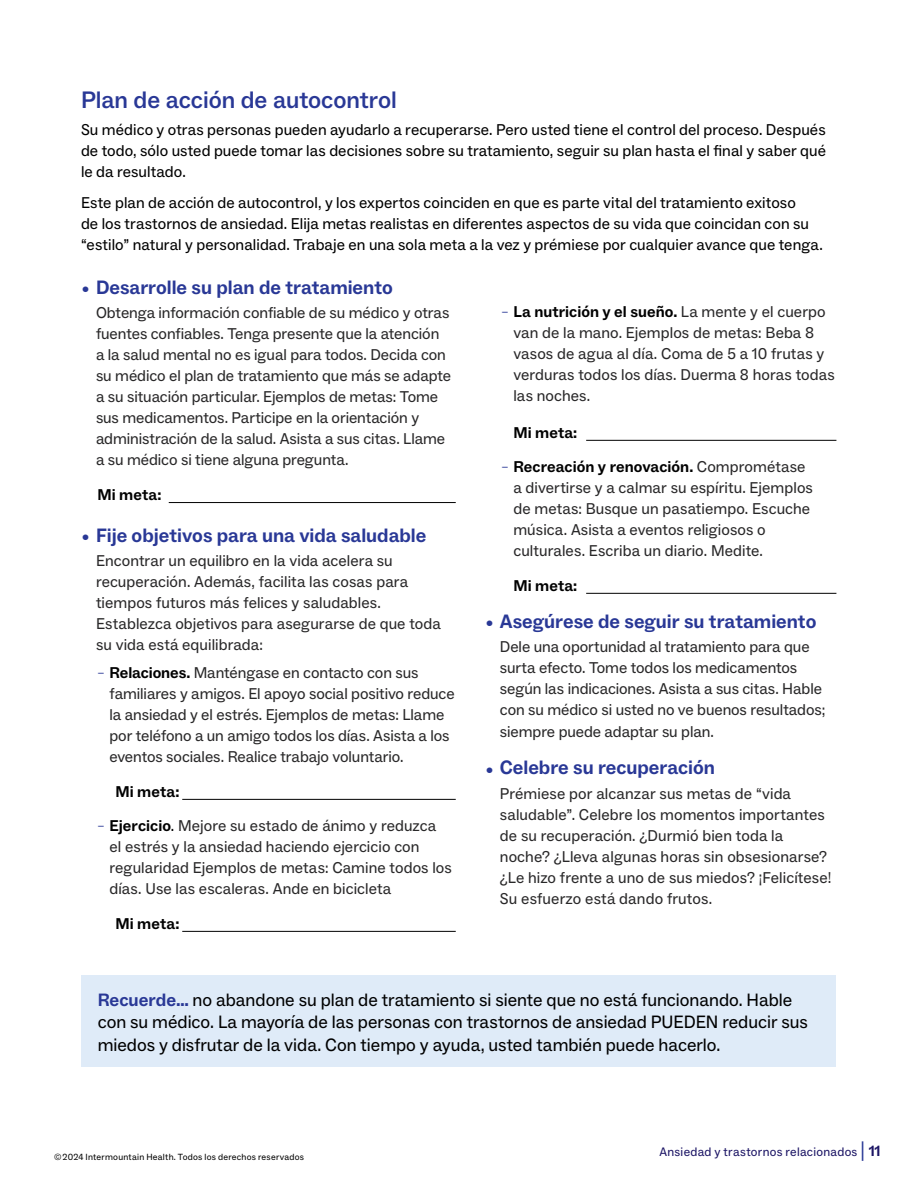
<style>
.page{position:relative;width:918px;height:1188px;background:#fff}
.page>*{position:absolute;margin:0;border:0;box-sizing:border-box;transform-origin:0 0}
.head_2{font:500 24px "ABC Social";color:#293896}
.t1{font:700 19.5px "ABC Social";color:#293896}
.head_1{font:18px/22.5px "ABC Social";color:#000}
.Level_1{font:15.75px/21px "ABC Social";letter-spacing:-.005em;color:#292829}
.Main__p{font:15.75px/21px "ABC Social";letter-spacing:.005em;color:#000;text-align:justify}
.Paragraph_Style_1{font:15.75px/21px "ABC Social";letter-spacing:.005em;color:#292829}
.My_Goal{font:700 15.75px "ABC Social";letter-spacing:.005em;color:#000}
.t2{font:700 15px "ABC Social";color:#1b1464}
.t3{font:12.3px "ABC Social";letter-spacing:.025em;color:#1b1464}
.t4{font:9px "ABC Social";letter-spacing:.025em;color:#000}
.s1{font-weight:400;font-size:13.5px}
.s2{font-size:13.5px;color:#293896}
.s3{font-weight:700;color:#000}
.s4{color:#000}
.s5{font-weight:700;color:#293896}
.s6{font-weight:400;font-size:19.5px;color:#293896}
</style>
<div class="page">
<div style="left:82px;top:975px;width:754px;height:92px;background:#dfebf8"></div>
<hr style="left:169px;top:502px;width:287px;height:1px;background:#000">
<hr style="left:182px;top:799px;width:274px;height:1px;background:#000">
<hr style="left:182px;top:931px;width:274px;height:1px;background:#000">
<hr style="left:586px;top:440px;width:250px;height:1px;background:#000">
<hr style="left:586px;top:593px;width:250px;height:1px;background:#000">
<p class="head_2" style="left:81px;top:85px;width:317px">Plan de acción de autocontrol</p>
<p class="Main__p" style="left:81px;top:120px;width:747px">Su médico y otras personas pueden ayudarlo a recuperarse. Pero usted tiene el control del proceso. Después de todo, sólo usted puede tomar las decisiones sobre su tratamiento, seguir su plan hasta el final y saber qué le da resultado.</p>
<p class="Main__p" style="left:81px;top:192px;width:743px;text-align:left">Este plan de acción de autocontrol, y los expertos coinciden en que es parte vital del tratamiento exitoso<br>de los trastornos de ansiedad. Elija metas realistas en diferentes aspectos de su vida que coincidan con su “estilo” natural y personalidad. Trabaje en una sola meta a la vez y prémiese por cualquier avance que tenga.</p>
<p class="t1" style="left:82px;top:275px;width:313px"><span class="s1">•</span> Desarrolle su plan de tratamiento</p>
<p class="Level_1" style="left:96px;top:303px;width:357px">Obtenga información confiable de su médico y otras fuentes confiables. Tenga presente que la atención a la salud mental no es igual para todos. Decida con su médico el plan de tratamiento que más se adapte a su situación particular. Ejemplos de metas: Tome sus medicamentos. Participe en la orientación y administración de la salud. Asista a sus citas. Llame a su médico si tiene alguna pregunta.</p>
<p class="My_Goal" style="left:98px;top:485px;width:65px">Mi meta:</p>
<p class="t1" style="left:82px;top:524px;width:346px"><span class="s1">•</span> Fije objetivos para una vida saludable</p>
<p class="Paragraph_Style_1" style="left:96px;top:551px;width:346px">Encontrar un equilibro en la vida acelera su recuperación. Además, facilita las cosas para tiempos futuros más felices y saludables.<br>Establezca objetivos para asegurarse de que toda su vida está equilibrada:</p>
<p class="Level_1" style="left:110px;top:662px;width:347px;text-indent:-12px"><span class="s2">–</span> <span class="s3">Relaciones.</span> Manténgase en contacto con sus familiares y amigos. El apoyo social positivo reduce la ansiedad y el estrés. Ejemplos de metas: Llame por teléfono a un amigo todos los días. Asista a los eventos sociales. Realice trabajo voluntario.</p>
<p class="My_Goal" style="left:116px;top:782px;width:65px">Mi meta:</p>
<p class="Level_1" style="left:110px;top:815px;width:344px;text-indent:-12px"><span class="s2">–</span> <span class="s3">Ejercicio</span><span class="s4">.</span> Mejore su estado de ánimo y reduzca el estrés y la ansiedad haciendo ejercicio con regularidad Ejemplos de metas: Camine todos los días. Use las escaleras. Ande en bicicleta</p>
<p class="My_Goal" style="left:116px;top:914px;width:65px">Mi meta:</p>
<p class="Level_1" style="left:513px;top:301px;width:323px;text-indent:-12px"><span class="s2">–</span> <span class="s3">La nutrición y el sueño.</span> La mente y el cuerpo van de la mano. Ejemplos de metas: Beba 8 vasos de agua al día. Coma de 5 a 10 frutas y verduras todos los días. Duerma 8 horas todas las noches.</p>
<p class="My_Goal" style="left:513px;top:423px;width:65px">Mi meta:</p>
<p class="Level_1" style="left:513px;top:456px;width:301px;text-indent:-12px"><span class="s2">–</span> <span class="s3">Recreación y renovación.</span> Comprométase a divertirse y a calmar su espíritu. Ejemplos de metas: Busque un pasatiempo. Escuche música. Asista a eventos religiosos o culturales. Escriba un diario. Medite.</p>
<p class="My_Goal" style="left:513px;top:576px;width:65px">Mi meta:</p>
<p class="t1" style="left:486px;top:609px;width:332px"><span class="s1">•</span> Asegúrese de seguir su tratamiento</p>
<p class="Level_1" style="left:500px;top:636px;width:327px">Dele una oportunidad al tratamiento para que surta efecto. Tome todos los medicamentos según las indicaciones. Asista a sus citas. Hable con su médico si usted no ve buenos resultados;</p>
<p class="Level_1" style="left:500px;top:722px;width:216px">siempre puede adaptar su plan.</p>
<p class="t1" style="left:486px;top:756px;width:231px"><span class="s1">•</span> Celebre su recuperación</p>
<p class="Paragraph_Style_1" style="left:500px;top:783px;width:333px">Prémiese por alcanzar sus metas de “vida saludable”. Celebre los momentos importantes de su recuperación. ¿Durmió bien toda la noche? ¿Lleva algunas horas sin obsesionarse? ¿Le hizo frente a uno de sus miedos? ¡Felicítese!<br>Su esfuerzo está dando frutos.</p>
<p class="head_1" style="left:98px;top:989px;width:712px"><span class="s5">Recuerde…</span> no abandone su plan de tratamiento si siente que no está funcionando. Hable con su médico. La mayoría de las personas con trastornos de ansiedad PUEDEN reducir sus miedos y disfrutar de la vida. Con tiempo y ayuda, usted también puede hacerlo.</p>
<p class="t2" style="left:861px;top:1142px;width:22px"><span class="s6">|</span> 11</p>
<p class="t4" style="left:54px;top:1152px;width:251px">© 2024 Intermountain Health. Todos los derechos reservados</p>
<p class="t3" style="left:659px;top:1144px;width:200px">Ansiedad y trastornos relacionados</p>
</div>
